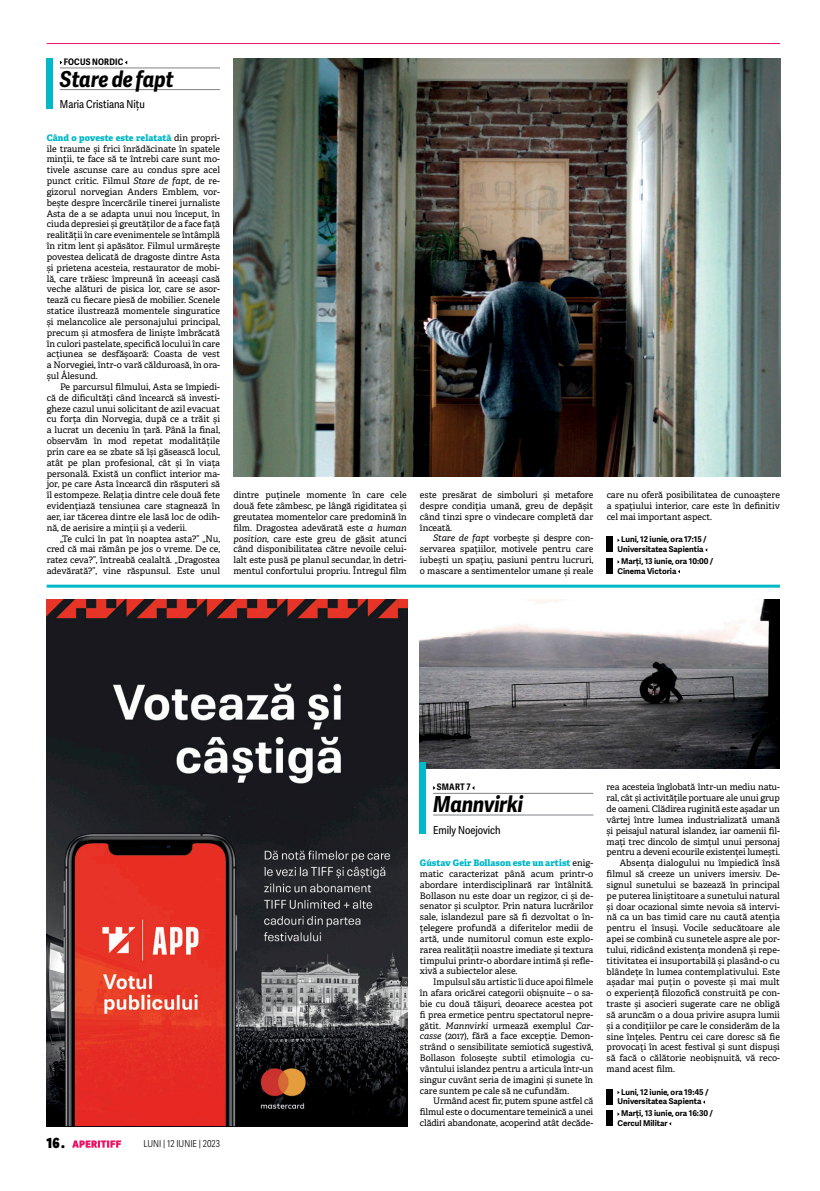
<style>
.page{position:relative;width:820px;height:1191px;background:#fff}
.page>*{position:absolute;margin:0;border:0;box-sizing:border-box;transform-origin:0 0}
.t1{font:italic 700 22px "Adelle Sans Cnd";color:#000}
.t2{font:14px "Adelle Sans Cnd Hv";color:#000}
.t3{font:11px "Adelle Sans Cnd";color:#000}
.t4{font:9.5px "Adelle Sans Cnd Lt";color:#000}
.t5{font:9px/10.8px "Adelle";color:#000;text-align:justify}
.t6{font:700 9px "Adelle Sans Cnd";letter-spacing:.02em;color:#000}
.t7{font:700 8px/9.6px "Adelle Sans";color:#000}
.s1{font-weight:800;color:#00b8c7}
.s2{font-style:italic}
</style>
<div class="page">
<svg style="left:72px;top:1140px;width:49px;height:7px"></svg>
<hr style="left:47px;top:43px;width:732px;height:1px;background:#ed1064">
<img style="left:233px;top:58px;width:546px;height:418px">
<img style="left:47px;top:599px;width:360px;height:527px">
<div style="left:606px;top:1088px;width:6px;height:16px;background:#000"></div>
<div style="left:606px;top:537px;width:6px;height:15px;background:#000"></div>
<div style="left:606px;top:1110px;width:6px;height:16px;background:#000"></div>
<div style="left:606px;top:558px;width:6px;height:16px;background:#000"></div>
<img style="left:420px;top:599px;width:359px;height:169px">
<div style="left:420px;top:762px;width:6px;height:71px;background:#00b8c7"></div>
<hr style="left:433px;top:793px;width:160px;height:1px;background:#7f8284">
<hr style="left:433px;top:815px;width:160px;height:1px;background:#7f8284">
<hr style="left:47px;top:584px;width:732px;height:3px;background:#00b8c7">
<div style="left:47px;top:58px;width:6px;height:50px;background:#00b8c7"></div>
<hr style="left:60px;top:68px;width:160px;height:1px;background:#7f8284">
<hr style="left:60px;top:89px;width:160px;height:1px;background:#7f8284">
<p class="t6" style="left:64px;top:55px;width:61px">FOCUS NORDIC</p>
<h1 class="t1" style="left:60px;top:63px;width:115px">Stare de fapt</h1>
<p class="t3" style="left:60px;top:96px;width:86px">Maria Cristiana Nițu</p>
<p class="t5" style="left:47px;top:132px;width:175px"><span class="s1">Când o poveste este relatată</span> din propri&shy;ile traume și frici înrădăcinate în spatele minții, te face să te întrebi care sunt mo&shy;tivele ascunse care au condus spre acel punct critic. Filmul <span class="s2">Stare de fapt</span>, de re&shy;gizorul norvegian Anders Emblem, vor&shy;bește despre încercările tinerei jurnaliste Asta de a se adapta unui nou început, în ciuda depresiei și greutăților de a face față realității în care evenimentele se întâmplă în ritm lent și apăsător. Filmul urmărește povestea delicată de dragoste dintre Asta și prietena acesteia, restaurator de mobi&shy;lă, care trăiesc împreună în aceeași casă veche alături de pisica lor, care se asor&shy;tează cu fiecare piesă de mobilier. Scenele statice ilustrează momentele singuratice și melancolice ale personajului principal, precum și atmosfera de liniște îmbrăcată în culori pastelate, specifică locului în care acțiunea se desfășoară: Coasta de vest a Norvegiei, într‑o vară călduroasă, în ora&shy;șul Ålesund.</p>
<p class="t5" style="left:47px;top:381px;width:175px;text-indent:13px">Pe parcursul filmului, Asta se împiedi&shy;că de dificultăți când încearcă să investi&shy;gheze cazul unui solicitant de azil evacuat cu forța din Norvegia, după ce a trăit și a lucrat un deceniu în țară. Până la final, observăm în mod repetat modalitățile prin care ea se zbate să își găsească locul, atât pe plan profesional, cât și în viața personală. Există un conflict interior ma&shy;jor, pe care Asta încearcă din răsputeri să îl estompeze. Relația dintre cele două fete evidențiază tensiunea care stagnează în aer, iar tăcerea dintre ele lasă loc de odih&shy;nă, de aerisire a minții și a vederii.</p>
<p class="t5" style="left:47px;top:533px;width:175px;text-indent:13px">„Te culci în pat în noaptea asta?” „Nu, cred că mai rămân pe jos o vreme. De ce, ratez ceva?”, întreabă cealaltă. „Dragostea adevărată?”, vine răspunsul. Este unul</p>
<p class="t5" style="left:233px;top:490px;width:175px">dintre puținele momente în care cele două fete zâmbesc, pe lângă rigiditatea și greutatea momentelor care predomină în film. Dragostea adevărată este <span class="s2">a human position</span>, care este greu de găsit atunci când disponibilitatea către nevoile celui&shy;lalt este pusă pe planul secundar, în detri&shy;mentul confortului propriu. Întregul film</p>
<p class="t5" style="left:420px;top:489px;width:175px">este presărat de simboluri și metafore despre condiția umană, greu de depășit când tinzi spre o vindecare completă dar înceată.</p>
<p class="t5" style="left:420px;top:533px;width:175px;text-indent:13px"><span class="s2">Stare de fapt</span> vorbește și despre con&shy;servarea spațiilor, motivele pentru care iubești un spațiu, pasiuni pentru lucruri, o mascare a sentimentelor umane și reale</p>
<p class="t5" style="left:606px;top:489px;width:175px">care nu oferă posibilitatea de cunoaștere a spațiului interior, care este în definitiv cel mai important aspect.</p>
<p class="t7" style="left:617px;top:534px;width:91px;text-align:center">Luni, 12 iunie, ora 17:15 /<br>Universitatea Sapientia</p>
<p class="t7" style="left:617px;top:556px;width:97px;text-indent:3px">Marți, 13 iunie, ora 10:00 /<br>Cinema Victoria</p>
<h2 class="t2" style="left:47px;top:1132px;width:20px">16 .</h2>
<p class="t4" style="left:143px;top:1137px;width:78px">LUNI | 12 IUNIE | 2023</p>
<p class="t6" style="left:437px;top:780px;width:35px">SMART 7</p>
<h1 class="t1" style="left:433px;top:788px;width:91px">Mannvirki</h1>
<p class="t3" style="left:433px;top:822px;width:69px">Emily Noejovich</p>
<p class="t5" style="left:420px;top:857px;width:175px"><span class="s1">Gústav Geir Bollason este un artist</span> enig&shy;matic caracterizat până acum printr‑o abordare interdisciplinară rar întâlnită.<br>Bollason nu este doar un regizor, ci și de&shy;senator și sculptor. Prin natura lucrărilor sale, islandezul pare să fi dezvoltat o în&shy;țelegere profundă a diferitelor medii de artă, unde numitorul comun este explo&shy;rarea realității noastre imediate și textura timpului printr‑o abordare intimă și refle&shy;xivă a subiectelor alese.</p>
<p class="t5" style="left:420px;top:976px;width:175px;text-indent:13px">Impulsul său artistic îi duce apoi filmele în afara oricărei categorii obișnuite – o sa&shy;bie cu două tăișuri, deoarece acestea pot fi prea ermetice pentru spectatorul nepre&shy;gătit. <span class="s2">Mannvirki</span> urmează exemplul <span class="s2">Car&shy;casse</span> (2017), fără a face excepție. Demon&shy;strând o sensibilitate semiotică sugestivă, Bollason folosește subtil etimologia cu&shy;vântului islandez pentru a articula într‑un singur cuvânt seria de imagini și sunete în care suntem pe cale să ne cufundăm.</p>
<p class="t5" style="left:420px;top:1095px;width:175px;text-indent:13px">Urmând acest fir, putem spune astfel că filmul este o documentare temeinică a unei clădiri abandonate, acoperind atât decăde-</p>
<p class="t5" style="left:606px;top:782px;width:175px">rea acesteia înglobată într‑un mediu natu-</p>
<p class="t5" style="left:606px;top:792px;width:175px">ral, cât și activitățile portuare ale unui grup</p>
<p class="t5" style="left:606px;top:803px;width:175px">de oameni. Clădirea ruginită este așadar un</p>
<p class="t5" style="left:606px;top:814px;width:175px">vârtej între lumea industrializată umană</p>
<p class="t5" style="left:606px;top:825px;width:175px">și peisajul natural islandez, iar oamenii fil-</p>
<p class="t5" style="left:606px;top:836px;width:175px">mați trec dincolo de simțul unui personaj</p>
<p class="t5" style="left:606px;top:847px;width:175px">pentru a deveni ecourile existenței lumești.</p>
<p class="t5" style="left:619px;top:857px;width:161px">Absența dialogului nu împiedică însă</p>
<p class="t5" style="left:606px;top:868px;width:175px">filmul să creeze un univers imersiv. De-</p>
<p class="t5" style="left:606px;top:879px;width:175px">signul sunetului se bazează în principal</p>
<p class="t5" style="left:606px;top:890px;width:175px">pe puterea liniștitoare a sunetului natural</p>
<p class="t5" style="left:606px;top:901px;width:175px">și doar ocazional simte nevoia să intervi-</p>
<p class="t5" style="left:606px;top:912px;width:175px">nă ca un bas timid care nu caută atenția</p>
<p class="t5" style="left:606px;top:922px;width:175px">pentru el însuși. Vocile seducătoare ale</p>
<p class="t5" style="left:606px;top:933px;width:175px">apei se combină cu sunetele aspre ale por-</p>
<p class="t5" style="left:606px;top:944px;width:175px">tului, ridicând existența mondenă și repe-</p>
<p class="t5" style="left:606px;top:955px;width:175px">titivitatea ei insuportabilă și plasând‑o cu</p>
<p class="t5" style="left:606px;top:966px;width:175px">blândețe în lumea contemplativului. Este</p>
<p class="t5" style="left:606px;top:977px;width:175px">așadar mai puțin o poveste și mai mult</p>
<p class="t5" style="left:606px;top:987px;width:175px">o experiență filozofică construită pe con-</p>
<p class="t5" style="left:606px;top:998px;width:175px">traste și asocieri sugerate care ne obligă</p>
<p class="t5" style="left:606px;top:1009px;width:175px">să aruncăm o a doua privire asupra lumii</p>
<p class="t5" style="left:606px;top:1020px;width:175px">și a condițiilor pe care le considerăm de la</p>
<p class="t5" style="left:606px;top:1031px;width:175px">sine înțeles. Pentru cei care doresc să fie</p>
<p class="t5" style="left:606px;top:1041px;width:175px">provocați în acest festival și sunt dispuși</p>
<p class="t5" style="left:606px;top:1052px;width:175px">să facă o călătorie neobișnuită, vă reco-</p>
<p class="t5" style="left:606px;top:1063px;width:70px">mand acest film.</p>
<p class="t7" style="left:617px;top:1086px;width:93px;text-indent:3px">Luni, 12 iunie, ora 19:45 /<br>Universitatea Sapienta</p>
<p class="t7" style="left:617px;top:1108px;width:97px;text-indent:3px">Marți, 13 iunie, ora 16:30 /<br>Cercul Militar</p>
</div>
